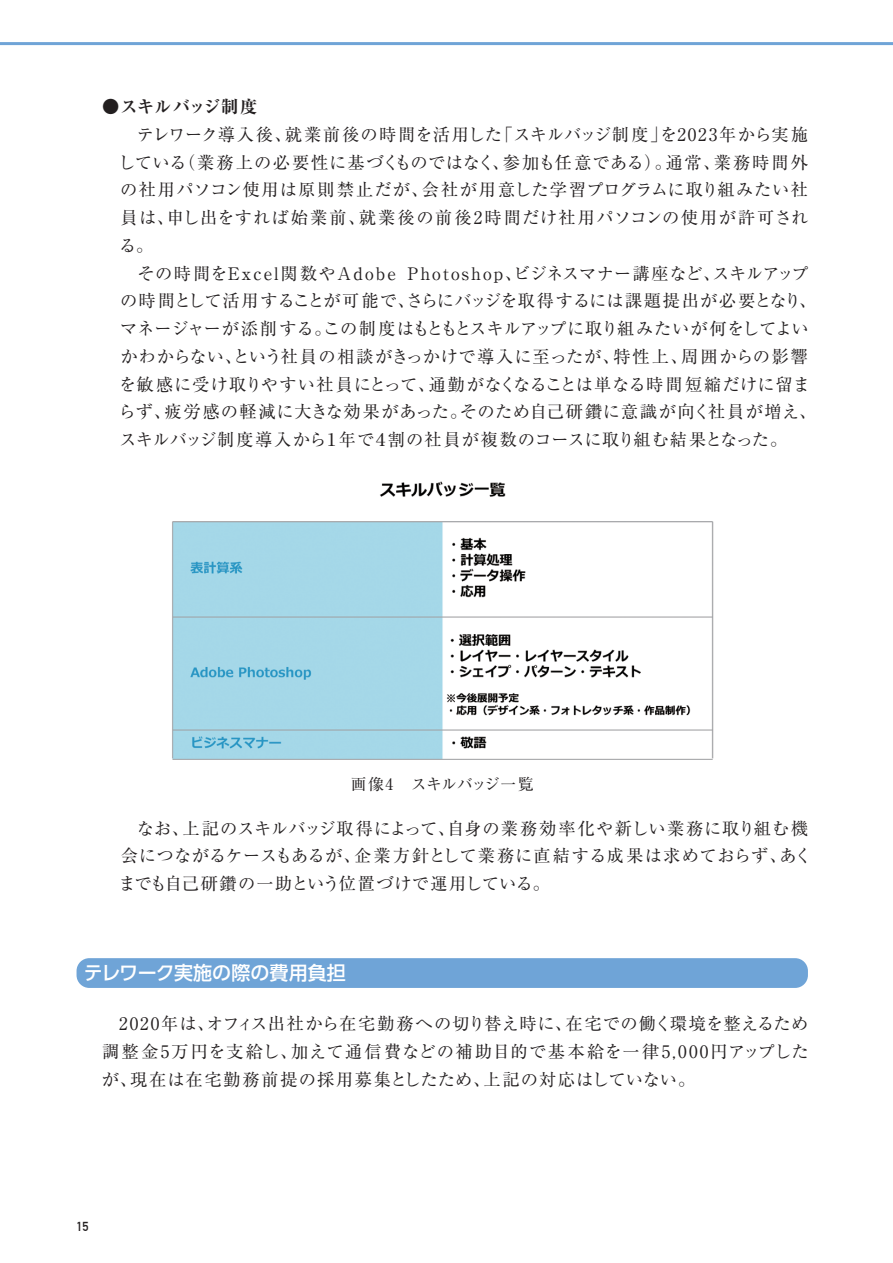
<style>
.page{position:relative;width:893px;height:1263px;background:#fff}
.page>*{position:absolute;margin:0;border:0;box-sizing:border-box;transform-origin:0 0}
.t1{font:500 19.05px "UD Shin Go Pr 6";color:#fff}
.t2{font:17.25px/27.8px "Ryumin Pr 6 N";letter-spacing:.04em;color:#231f20;text-align:justify}
.t3{font:700 expanded 17.25px "Ryumin Pr 6 N";color:#231f20}
.t4{font:15.75px "Ryumin Pr 6 N";letter-spacing:.005em;color:#231f20}
.t5{font:700 12.75px "DIN Alternate";color:#231f20}
</style>
<div class="page">
<div style="left:77px;top:958px;width:731px;height:30px;background:#6fa4d7;border-radius:13px"></div>
<hr style="left:0;top:42px;width:893px;height:3px;background:#6fa4d7">
<img style="left:172px;top:481px;width:542px;height:279px">
<p class="t3" style="left:102px;top:93px;width:157px">●スキルバッジ制度</p>
<p class="t2" style="left:118px;top:119px;width:692px;text-indent:19px">テレワーク導入後、就業前後の時間を活用した「スキルバッジ制度」を2023年から実施している（業務上の必要性に基づくものではなく、参加も任意である）。通常、業務時間外の社用パソコン使用は原則禁止だが、会社が用意した学習プログラムに取り組みたい社員は、申し出をすれば始業前、就業後の前後2時間だけ社用パソコンの使用が許可される。</p>
<p class="t2" style="left:118px;top:258px;width:700px;text-align:left;text-indent:19px">その時間をExcel関数やAdobe Photoshop、ビジネスマナー講座など、スキルアップの時間として活用することが可能で、さらにバッジを取得するには課題提出が必要となり、マネージャーが添削する。この制度はもともとスキルアップに取り組みたいが何をしてよいかわからない、という社員の相談がきっかけで導入に至ったが、特性上、周囲からの影響を敏感に受け取りやすい社員にとって、通勤がなくなることは単なる時間短縮だけに留まらず、疲労感の軽減に大きな効果があった。そのため自己研鑽に意識が向く社員が増え、スキルバッジ制度導入から１年で４割の社員が複数のコースに取り組む結果となった。</p>
<p class="t4" style="left:351px;top:772px;width:184px">画像4　スキルバッジ一覧</p>
<p class="t2" style="left:119px;top:813px;width:695px;text-align:left;text-indent:18px">なお、上記のスキルバッジ取得によって、自身の業務効率化や新しい業務に取り組む機会につながるケースもあるが、企業方針として業務に直結する成果は求めておらず、あくまでも自己研鑽の一助という位置づけで運用している。</p>
<p class="t1" style="left:84px;top:957px;width:263px">テレワーク実施の際の費用負担</p>
<p class="t2" style="left:102px;top:1009px;width:708px;text-indent:18px">2020年は、オフィス出社から在宅勤務への切り替え時に、在宅での働く環境を整えるため調整金5万円を支給し、加えて通信費などの補助目的で基本給を一律5,000円アップしたが、現在は在宅勤務前提の採用募集としたため、上記の対応はしていない。</p>
<p class="t5" style="left:77px;top:1217px;width:14px">15</p>
</div>
